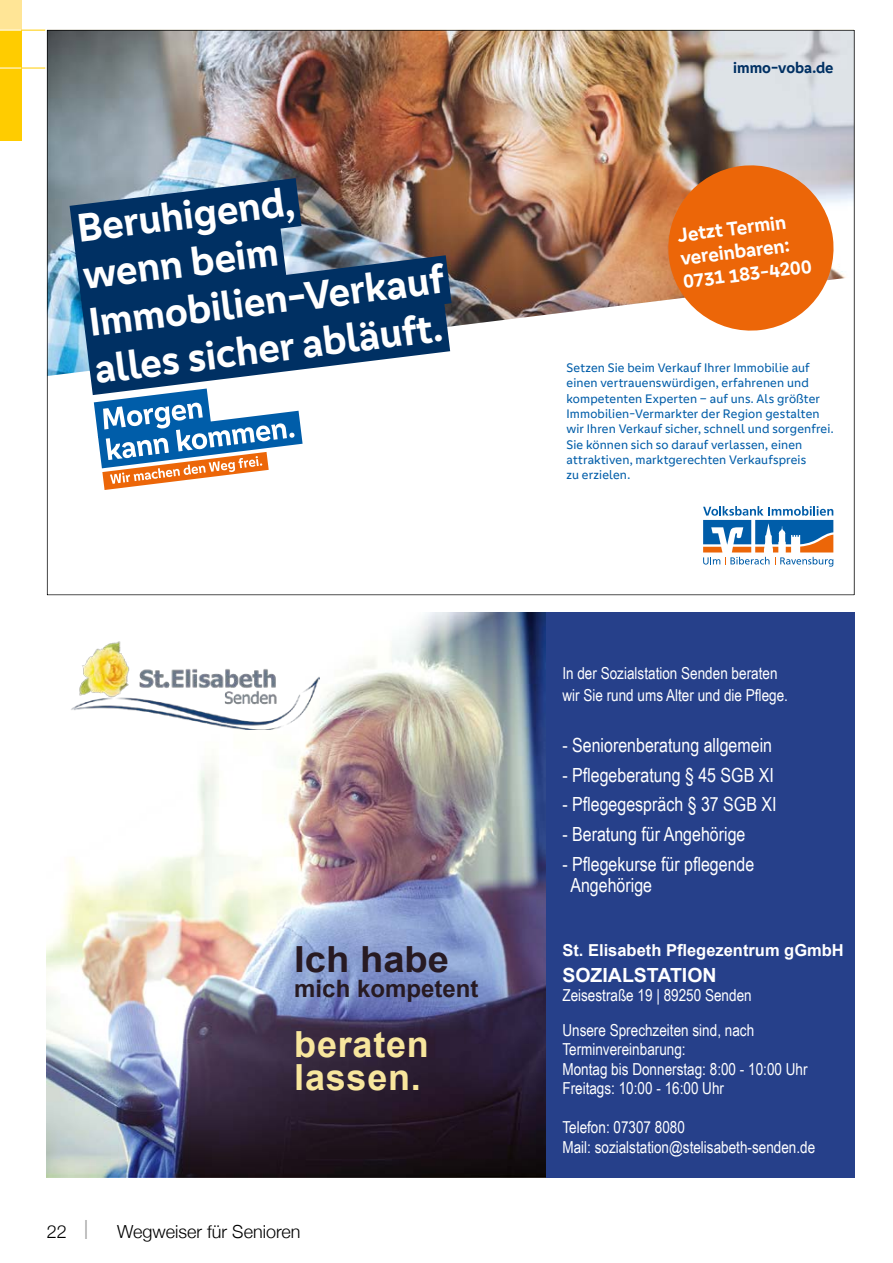
<style>
.page{position:relative;width:893px;height:1263px;background:#fff}
.page>*{position:absolute;margin:0;border:0;box-sizing:border-box;transform-origin:0 0}
.t1{font:700 41.25px/47.4px "Genos GFG";color:#fff}
.t2{font:700 36px/33px "Arial";letter-spacing:.02em;color:#f8e69d}
.t3{font:700 36px "Arial";color:#271a22;scale:1.06 1}
.t4{font:700 24px "Arial";color:#271a22}
.t5{font:700 20.1px/23.2px "Genos GFG";color:#fff}
.t6{font:19.5px/21px "Arial Narrow";color:#fff}
.t7{font:700 19.5px "Arial";color:#fff}
.t8{font:700 19.05px "Genos GFG";color:#fff}
.t9{font:300 18px "Helvetica Neue";color:#000}
.t10{font:16.5px/19.5px "Arial Narrow";color:#fff}
.t11{font:700 16.5px "Arial";color:#fff}
.t12{font:700 15.9px "Genos GFG";color:#003063}
.t13{font:12.75px/15.3px "Genos GFG";letter-spacing:.01em;color:#005da9}
.s1{font-size:26.4px;color:#9d9d9c}
</style>
<div class="page">
<div style="left:0;top:0;width:21px;height:30px;background:#ffe596"></div>
<div style="left:0;top:30px;width:21px;height:110px;background:#fc0"></div>
<hr style="left:21px;top:30px;width:834px;height:1px;background:#fc0">
<hr style="left:21px;top:68px;width:834px;height:1px;background:#fc0">
<svg style="left:0;top:68px;width:21px;height:1px"></svg>
<svg style="left:0;top:30px;width:21px;height:1px"></svg>
<img style="left:45px;top:29px;width:810px;height:567px">
<img style="left:46px;top:612px;width:500px;height:566px">
<div style="left:546px;top:612px;width:309px;height:566px;background:#26408a"></div>
<img style="left:66px;top:638px;width:253px;height:91px">
<h1 class="t1" style="left:74px;top:205px;width:359px;rotate:-7deg">Beruhigend,<br>wenn beim<br>Immobilien-Verkauf alles sicher abläuft.</h1>
<p class="t12" style="left:733px;top:58px;width:102px">immo-voba.de</p>
<h3 class="t5" style="left:676px;top:224px;width:111px;rotate:-7deg">Jetzt Termin vereinbaren:</h3>
<h3 class="t8" style="left:682px;top:271px;width:131px;rotate:-7deg">0731 183-4200</h3>
<p class="t13" style="left:566px;top:360px;width:268px">Setzen Sie beim Verkauf Ihrer Immobilie auf einen vertrauenswürdigen, erfahrenen und kompetenten Experten – auf uns. Als größter Immobilien-Vermarkter der Region gestalten wir Ihren Verkauf sicher, schnell und sorgenfrei.<br>Sie können sich so darauf verlassen, einen attraktiven, marktgerechten Verkaufspreis<br>zu erzielen.</p>
<p class="t10" style="left:562px;top:662px;width:227px;line-height:21px">In der Sozialstation Senden beraten wir Sie rund ums Alter und die Pflege.</p>
<h3 class="t6" style="left:562px;top:733px;width:211px">- Seniorenberatung allgemein</h3>
<h3 class="t6" style="left:562px;top:763px;width:213px">- Pflegeberatung § 45 SGB XI</h3>
<h3 class="t6" style="left:562px;top:793px;width:216px">- Pflegegespräch § 37 SGB XI</h3>
<h3 class="t6" style="left:562px;top:823px;width:185px">- Beratung für Angehörige</h3>
<h3 class="t6" style="left:570px;top:853px;width:185px;text-indent:-8px">- Pflegekurse für pflegende<br>Angehörige</h3>
<p class="t11" style="left:562px;top:938px;width:283px">St. Elisabeth Pflegezentrum gGmbH</p>
<h3 class="t7" style="left:562px;top:961px;width:156px">SOZIALSTATION</h3>
<p class="t10" style="left:562px;top:985px;width:191px">Zeisestraße 19 | 89250 Senden</p>
<h2 class="t3" style="left:294px;top:934px;width:148px">Ich habe</h2>
<h3 class="t4" style="left:294px;top:972px;width:186px">mich kompetent</h3>
<h2 class="t2" style="left:294px;top:1028px;width:136px">beraten lassen.</h2>
<p class="t10" style="left:562px;top:1019px;width:247px">Unsere Sprechzeiten sind, nach<br>Terminvereinbarung:<br>Montag bis Donnerstag: 8:00 - 10:00 Uhr<br>Freitags: 10:00 - 16:00 Uhr</p>
<p class="t10" style="left:562px;top:1117px;width:254px">Telefon: 07307 8080<br>Mail: sozialstation@stelisabeth-senden.de</p>
<h3 class="t9" style="left:47px;top:1217px;width:255px">22 <span class="s1">I</span> Wegweiser für Senioren</h3>
</div>
